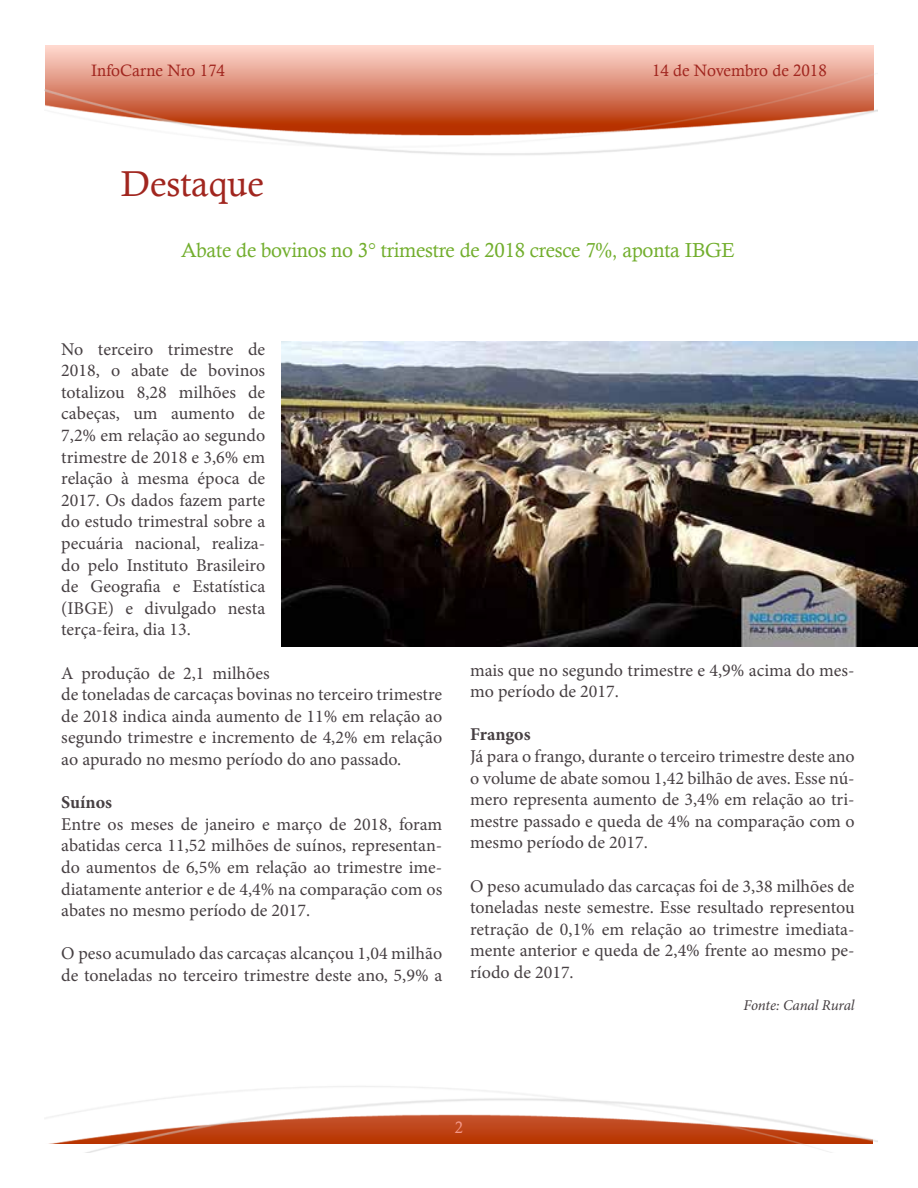
<style>
.page{position:relative;width:918px;height:1188px;background:#fff}
.page>*{position:absolute;margin:0;border:0;box-sizing:border-box;transform-origin:0 0}
.t1{font:36px "Calisto";color:#a1261f}
.t2{font:20.25px "Calisto";letter-spacing:-.01em;color:#72ae2d}
.t3{font:18px/21.6px "Minion Pro";color:#463f42;text-align:justify}
.t4{font:700 18px "Minion Pro";color:#463f42}
.t5{font:16.5px "Calisto";color:#a1261f}
.t6{font:16.5px "Calisto";color:#f39889}
.t7{font:italic 15px "Minion Pro";letter-spacing:-.01em;color:#463f42}
</style>
<div class="page">
<img style="left:44px;top:45px;width:834px;height:1107px">
<img style="left:281px;top:342px;width:637px;height:305px">
<p class="t5" style="left:91px;top:61px;width:135px">InfoCarne Nro 174</p>
<p class="t5" style="left:652px;top:61px;width:176px">14 de Novembro de 2018</p>
<h1 class="t1" style="left:121px;top:163px;width:145px">Destaque</h1>
<p class="t2" style="left:181px;top:239px;width:555px">Abate de bovinos no 3° trimestre de 2018 cresce 7%, aponta IBGE</p>
<p class="t3" style="left:61px;top:338px;width:206px">No terceiro trimestre de 2018, o abate de bovinos totalizou 8,28 milhões de cabeças, um aumento de 7,2% em relação ao segundo trimestre de 2018 e 3,6% em relação à mesma época de 2017. Os dados fazem parte do estudo trimestral sobre a pecuária nacional, realiza&shy;do pelo Instituto Brasileiro de Geografia e Estatística (IBGE) e divulgado nesta terça-feira, dia 13.</p>
<p class="t3" style="left:61px;top:662px;width:383px;text-align:left">A produção de 2,1 milhões<br>de toneladas de carcaças bovinas no terceiro trimestre de 2018 indica ainda aumento de 11% em relação ao segundo trimestre e incremento de 4,2% em relação ao apurado no mesmo período do ano passado.</p>
<p class="t4" style="left:61px;top:790px;width:52px">Suínos</p>
<p class="t3" style="left:61px;top:813px;width:383px">Entre os meses de janeiro e março de 2018, foram abatidas cerca 11,52 milhões de suínos, representan&shy;do aumentos de 6,5% em relação ao trimestre ime&shy;diatamente anterior e de 4,4% na comparação com os abates no mesmo período de 2017.</p>
<p class="t3" style="left:61px;top:943px;width:383px">O peso acumulado das carcaças alcançou 1,04 milhão de toneladas no terceiro trimestre deste ano, 5,9% a</p>
<p class="t3" style="left:470px;top:659px;width:386px">mais que no segundo trimestre e 4,9% acima do mes&shy;mo período de 2017.</p>
<p class="t4" style="left:470px;top:722px;width:62px">Frangos</p>
<p class="t3" style="left:470px;top:745px;width:386px">Já para o frango, durante o terceiro trimestre deste ano o volume de abate somou 1,42 bilhão de aves. Esse nú&shy;mero representa aumento de 3,4% em relação ao tri&shy;mestre passado e queda de 4% na comparação com o mesmo período de 2017.</p>
<p class="t3" style="left:470px;top:875px;width:386px">O peso acumulado das carcaças foi de 3,38 milhões de toneladas neste semestre. Esse resultado representou retração de 0,1% em relação ao trimestre imediata&shy;mente anterior e queda de 2,4% frente ao mesmo pe&shy;ríodo de 2017.</p>
<p class="t7" style="left:744px;top:995px;width:112px">Fonte: Canal Rural</p>
<p class="t6" style="left:455px;top:1118px;width:10px">2</p>
</div>
